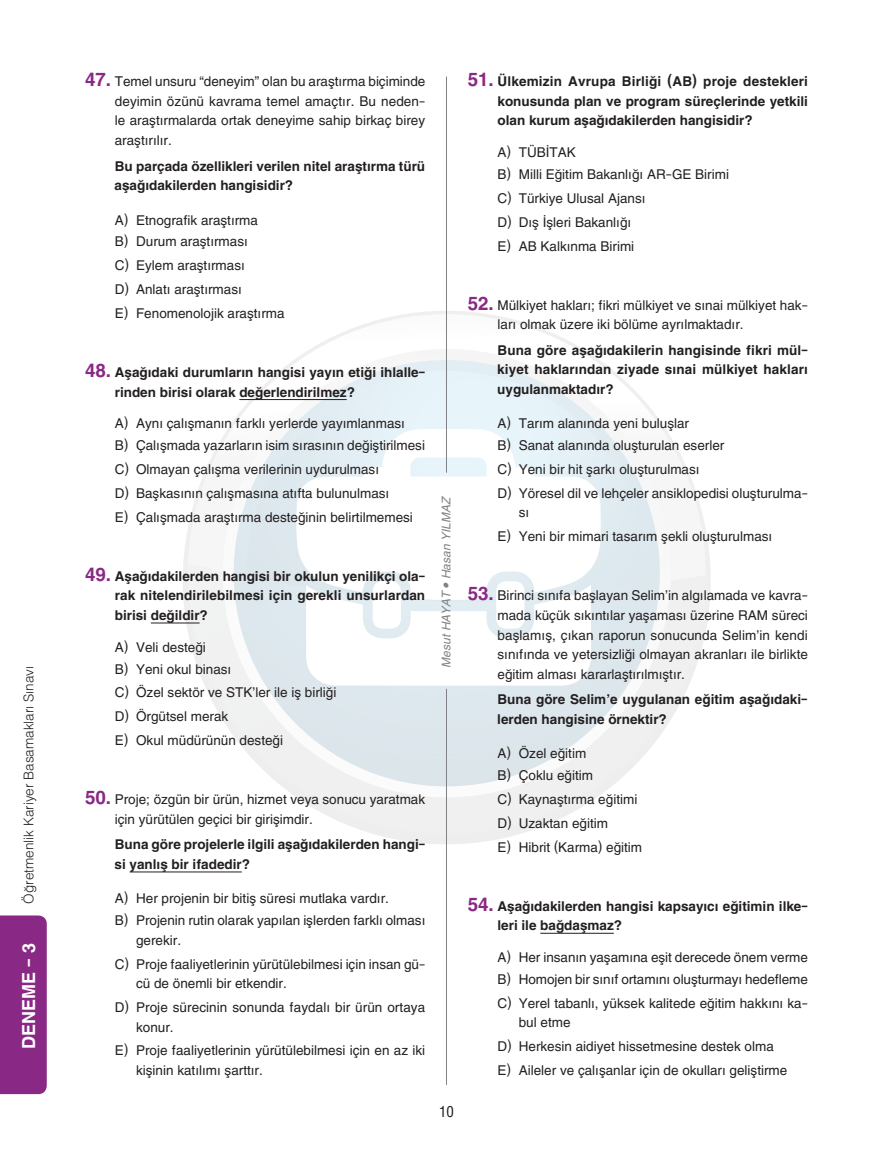
<style>
.page{position:relative;width:893px;height:1170px;background:#fff}
.page>*{position:absolute;margin:0;border:0;box-sizing:border-box;transform-origin:0 0}
.t1{font:700 18px "CANT Adahelvetica";color:#fff}
.t2{font:14.85px "yargi Helvetica Condensed";color:#231f20}
.t3{font:13.5px/23.9px "CANT Adahelvetica";color:#231f20}
.t4{font:700 13.5px/19.6px "CANT Adahelvetica";color:#231f20}
.t5{font:300 13.5px "yargi Helvetica";color:#231f20}
.t6{font:italic 12px "CANT Adahelvetica";color:#808285}
.s1{font-family:"yargi Helvetica";font-weight:700;font-size:18.75px;color:#8a2885}
.s2{font-family:"yargi Helvetica";font-size:18.75px;color:#8a2885}
</style>
<div class="page">
<svg style="left:188px;top:528px;width:518px;height:304px"></svg>
<svg style="left:223px;top:581px;width:448px;height:216px"></svg>
<div style="left:246px;top:581px;width:401px;height:21px;background:#dde9ee"></div>
<svg style="left:188px;top:314px;width:517px;height:267px"></svg>
<svg style="left:296px;top:429px;width:305px;height:171px"></svg>
<svg style="left:306px;top:581px;width:285px;height:104px"></svg>
<div style="left:0;top:915px;width:47px;height:178px;background:#8a2885"></div>
<hr style="left:446px;top:688px;width:1px;height:396px;background:#808285">
<hr style="left:446px;top:77px;width:1px;height:395px;background:#808285">
<hr style="left:239px;top:399px;width:108px;height:1px;background:#231f20">
<hr style="left:151px;top:622px;width:49px;height:1px;background:#231f20">
<hr style="left:130px;top:871px;width:112px;height:1px;background:#231f20">
<hr style="left:540px;top:932px;width:74px;height:1px;background:#231f20">
<p class="t5" style="left:20px;top:903px;width:239px;rotate:-90deg">Öğretmenlik Kariyer Basamakları Sınavı</p>
<h1 class="t1" style="left:15px;top:1048px;width:107px;rotate:-90deg">DENEME - 3</h1>
<p class="t3" style="left:115px;top:70px;width:312px;line-height:19.6px;text-align:justify;text-indent:-30px"><span class="s1">47.</span> Temel unsuru “deneyim” olan bu araştırma biçiminde deyimin özünü kavrama temel amaçtır. Bu neden&shy;le araştırmalarda ortak deneyime sahip birkaç birey araştırılır.</p>
<p class="t4" style="left:115px;top:155px;width:312px">Bu parçada özellikleri verilen nitel araştırma türü aşağıdakilerden hangisidir?</p>
<p class="t3" style="left:115px;top:208px;width:145px;line-height:21.8px">A) Etnografik araştırma<br>B) Durum araştırması</p>
<p class="t3" style="left:115px;top:252px;width:171px">C) Eylem araştırması<br>D) Anlatı araştırması<br>E) Fenomenolojik araştırma</p>
<p class="t4" style="left:115px;top:361px;width:312px;text-indent:-30px"><span class="s2">48.</span> Aşağıdaki durumların hangisi yayın etiği ihlalle&shy;rinden birisi olarak değerlendirilmez?</p>
<p class="t3" style="left:115px;top:411px;width:312px;line-height:21.8px">A) Aynı çalışmanın farklı yerlerde yayımlanması<br>B) Çalışmada yazarların isim sırasının değiştirilmesi</p>
<p class="t3" style="left:115px;top:456px;width:300px">C) Olmayan çalışma verilerinin uydurulması<br>D) Başkasının çalışmasına atıfta bulunulması<br>E) Çalışmada araştırma desteğinin belirtilmemesi</p>
<p class="t4" style="left:115px;top:565px;width:312px;text-align:justify;text-indent:-30px"><span class="s2">49.</span> Aşağıdakilerden hangisi bir okulun yenilikçi ola&shy;rak nitelendirilebilmesi için gerekli unsurlardan birisi değildir?</p>
<p class="t3" style="left:115px;top:635px;width:118px;line-height:21.8px">A) Veli desteği<br>B) Yeni okul binası</p>
<p class="t3" style="left:115px;top:679px;width:223px">C) Özel sektör ve STK’ler ile iş birliği<br>D) Örgütsel merak<br>E) Okul müdürünün desteği</p>
<p class="t6" style="left:436px;top:667px;width:173px;rotate:-90deg">Mesut HAYAT • Hasan YILMAZ</p>
<p class="t3" style="left:115px;top:788px;width:312px;line-height:19.6px;text-indent:-30px"><span class="s1">50.</span> Proje; özgün bir ürün, hizmet veya sonucu yaratmak için yürütülen geçici bir girişimdir.</p>
<p class="t4" style="left:115px;top:833px;width:312px">Buna göre projelerle ilgili aşağıdakilerden hangi&shy;si yanlış bir ifadedir?</p>
<p class="t3" style="left:115px;top:886px;width:312px;line-height:21.8px">A) Her projenin bir bitiş süresi mutlaka vardır.<br>B) Projenin rutin olarak yapılan işlerden farklı olması</p>
<p class="t3" style="left:115px;top:926px;width:312px;text-indent:21px">gerekir.<br>C) Proje faaliyetlerinin yürütülebilmesi için insan gü-</p>
<p class="t3" style="left:115px;top:970px;width:312px;text-indent:21px">cü de önemli bir etkendir.<br>D) Proje sürecinin sonunda faydalı bir ürün ortaya</p>
<p class="t3" style="left:115px;top:1013px;width:312px;text-indent:21px">konur.<br>E) Proje faaliyetlerinin yürütülebilmesi için en az iki</p>
<p class="t3" style="left:136px;top:1056px;width:128px">kişinin katılımı şarttır.</p>
<p class="t2" style="left:439px;top:1102px;width:16px">10</p>
<p class="t4" style="left:497px;top:70px;width:312px;text-align:justify;text-indent:-30px"><span class="s2">51.</span> Ülkemizin Avrupa Birliği (AB) proje destekleri konusunda plan ve program süreçlerinde yetkili olan kurum aşağıdakilerden hangisidir?</p>
<p class="t3" style="left:497px;top:140px;width:233px;line-height:21.8px">A) TÜBİTAK<br>B) Milli Eğitim Bakanlığı AR-GE Birimi</p>
<p class="t3" style="left:497px;top:185px;width:150px">C) Türkiye Ulusal Ajansı<br>D) Dış İşleri Bakanlığı<br>E) AB Kalkınma Birimi</p>
<p class="t3" style="left:497px;top:294px;width:312px;line-height:19.5px;text-indent:-30px"><span class="s1">52.</span> Mülkiyet hakları; fikri mülkiyet ve sınai mülkiyet hak&shy;ları olmak üzere iki bölüme ayrılmaktadır.</p>
<p class="t4" style="left:497px;top:339px;width:312px;text-align:justify">Buna göre aşağıdakilerin hangisinde fikri mül&shy;kiyet haklarından ziyade sınai mülkiyet hakları uygulanmaktadır?</p>
<p class="t3" style="left:497px;top:411px;width:228px;line-height:21.8px">A) Tarım alanında yeni buluşlar<br>B) Sanat alanında oluşturulan eserler</p>
<p class="t3" style="left:497px;top:456px;width:312px">C) Yeni bir hit şarkı oluşturulması<br>D) Yöresel dil ve lehçeler ansiklopedisi oluşturulma-</p>
<p class="t3" style="left:497px;top:499px;width:276px;text-indent:21px">sı<br>E) Yeni bir mimari tasarım şekli oluşturulması</p>
<p class="t3" style="left:497px;top:584px;width:312px;line-height:19.6px;text-align:justify;text-indent:-30px"><span class="s1">53.</span> Birinci sınıfa başlayan Selim’in algılamada ve kavra&shy;mada küçük sıkıntılar yaşaması üzerine RAM süreci başlamış, çıkan raporun sonucunda Selim’in kendi sınıfında ve yetersizliği olmayan akranları ile birlikte eğitim alması kararlaştırılmıştır.</p>
<p class="t4" style="left:497px;top:688px;width:312px">Buna göre Selim’e uygulanan eğitim aşağıdaki&shy;lerden hangisine örnektir?</p>
<p class="t3" style="left:497px;top:741px;width:97px;line-height:21.8px">A) Özel eğitim<br>B) Çoklu eğitim</p>
<p class="t3" style="left:497px;top:785px;width:146px">C) Kaynaştırma eğitimi<br>D) Uzaktan eğitim<br>E) Hibrit (Karma) eğitim</p>
<p class="t4" style="left:497px;top:894px;width:312px;text-indent:-30px"><span class="s2">54.</span> Aşağıdakilerden hangisi kapsayıcı eğitimin ilke&shy;leri ile bağdaşmaz?</p>
<p class="t3" style="left:497px;top:945px;width:312px;line-height:21.8px">A) Her insanın yaşamına eşit derecede önem verme<br>B) Homojen bir sınıf ortamını oluşturmayı hedefleme</p>
<p class="t3" style="left:519px;top:991px;width:291px;line-height:19.6px;text-indent:-21px">C) Yerel tabanlı, yüksek kalitede eğitim hakkını ka&shy;bul etme</p>
<p class="t3" style="left:497px;top:1033px;width:291px">D) Herkesin aidiyet hissetmesine destek olma<br>E) Aileler ve çalışanlar için de okulları geliştirme</p>
</div>
